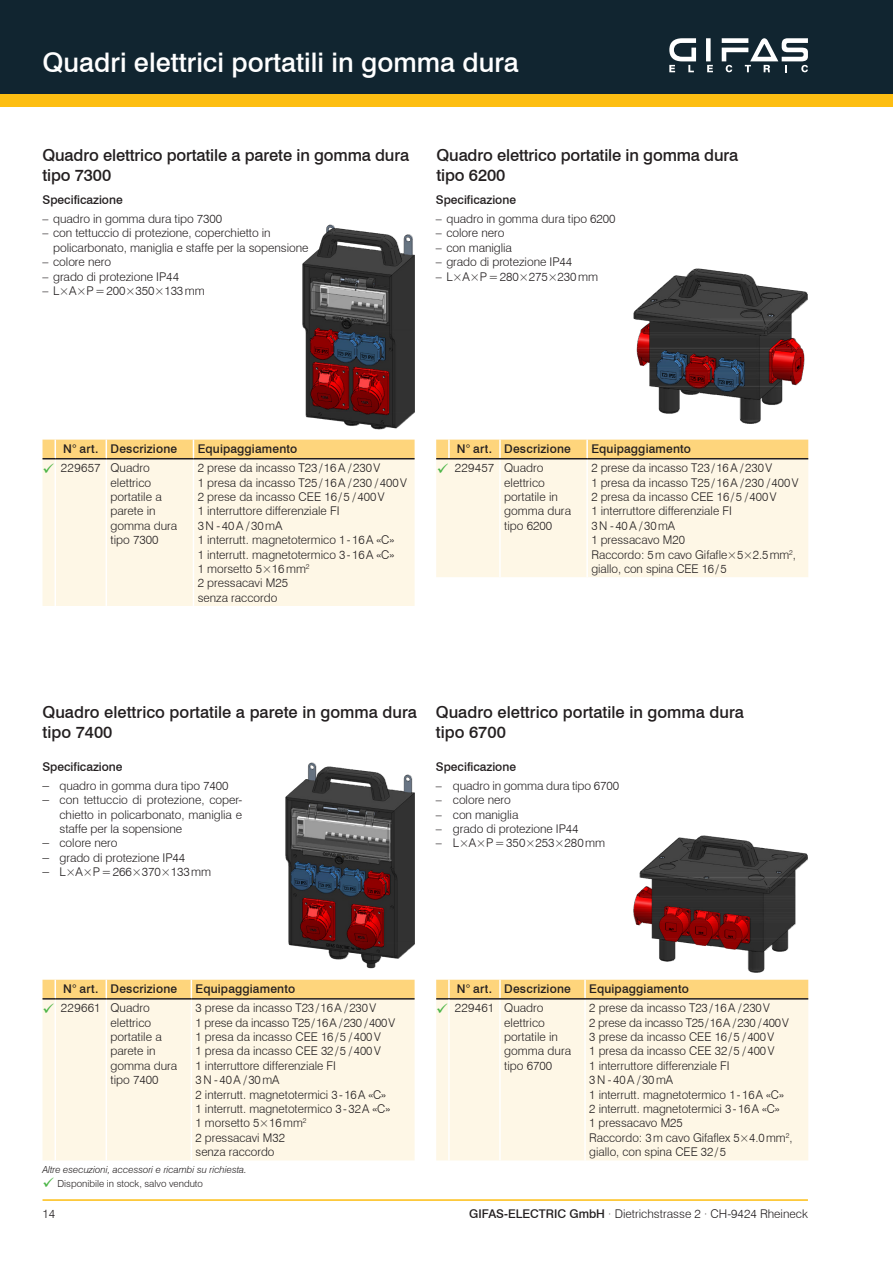
<style>
.page{position:relative;width:893px;height:1263px;background:#fff}
.page>*{position:absolute;margin:0;border:0;box-sizing:border-box;transform-origin:0 0}
.t1{font:500 27px "Swiss 721 BT";color:#fff}
.t2{font:500 16.5px/19.8px "Swiss 721 BT";letter-spacing:-.005em;color:#231f20}
.t3{font:300 12px/14.4px "Swiss 721 BT";color:#231f20}
.t4{font:500 12px "Swiss 721 BT";letter-spacing:.01em;color:#231f20}
.t5{font:italic 300 9.75px "Swiss 721 BT";color:#231f20}
.t6{font:300 9.75px "Swiss 721 BT";color:#231f20}
.s1{color:#4bb547}
.s2{font-size:13.5px}
.s3{font-weight:500}
</style>
<div class="page">
<div style="left:0;top:89px;width:893px;height:17px;background:#fdbe12"></div>
<div style="left:0;top:0;width:893px;height:94px;background:#112530"></div>
<hr style="left:43px;top:1199px;width:765px;height:2px;background:#fdbe12">
<div style="left:706px;top:38px;width:5px;height:23px;background:#fff"></div>
<svg style="left:669px;top:38px;width:27px;height:34px"></svg>
<svg style="left:707px;top:65px;width:6px;height:7px"></svg>
<svg style="left:722px;top:38px;width:86px;height:34px"></svg>
<img style="left:633px;top:268px;width:175px;height:156px">
<img style="left:633px;top:836px;width:175px;height:137px">
<img style="left:302px;top:224px;width:113px;height:206px">
<img style="left:286px;top:762px;width:129px;height:207px">
<div style="left:43px;top:459px;width:372px;height:147px;background:#fef7e6"></div>
<hr style="left:106px;top:459px;width:1px;height:147px;background:#fff">
<hr style="left:193px;top:459px;width:1px;height:147px;background:#fff">
<hr style="left:55px;top:459px;width:1px;height:147px;background:#fff">
<div style="left:43px;top:440px;width:372px;height:19px;background:#fed57c"></div>
<hr style="left:55px;top:458px;width:51px;height:1px;background:#231f20">
<hr style="left:106px;top:458px;width:87px;height:1px;background:#231f20">
<hr style="left:193px;top:458px;width:222px;height:1px;background:#231f20">
<svg style="left:436px;top:440px;width:372px;height:137px;background:#fdf1d7"></svg>
<hr style="left:449px;top:458px;width:51px;height:1px;background:#231f20">
<hr style="left:500px;top:458px;width:87px;height:1px;background:#231f20">
<hr style="left:587px;top:458px;width:221px;height:1px;background:#231f20">
<div style="left:43px;top:999px;width:372px;height:161px;background:#fef7e6"></div>
<hr style="left:106px;top:999px;width:1px;height:161px;background:#fff">
<hr style="left:191px;top:999px;width:1px;height:161px;background:#fff">
<hr style="left:55px;top:999px;width:1px;height:161px;background:#fff">
<div style="left:43px;top:980px;width:372px;height:19px;background:#fed57c"></div>
<hr style="left:55px;top:998px;width:51px;height:1px;background:#231f20">
<hr style="left:106px;top:998px;width:85px;height:1px;background:#231f20">
<hr style="left:191px;top:998px;width:224px;height:1px;background:#231f20">
<div style="left:436px;top:999px;width:372px;height:161px;background:#fef7e6"></div>
<hr style="left:499px;top:999px;width:2px;height:161px;background:#fff">
<hr style="left:584px;top:999px;width:2px;height:161px;background:#fff">
<div style="left:436px;top:980px;width:372px;height:19px;background:#fed57c"></div>
<hr style="left:449px;top:998px;width:51px;height:1px;background:#231f20">
<hr style="left:500px;top:998px;width:85px;height:1px;background:#231f20">
<hr style="left:585px;top:998px;width:223px;height:1px;background:#231f20">
<hr style="left:448px;top:999px;width:2px;height:161px;background:#fff">
<h1 class="t1" style="left:43px;top:46px;width:478px">Quadri elettrici portatili in gomma dura</h1>
<h2 class="t2" style="left:43px;top:145px;width:368px">Quadro elettrico portatile a parete in gomma dura tipo 7300</h2>
<p class="t4" style="left:43px;top:193px;width:82px">Specificazione</p>
<p class="t3" style="left:43px;top:211px;width:181px">– quadro in gomma dura tipo 7300</p>
<p class="t3" style="left:53px;top:226px;width:257px;text-indent:-11px">– con tettuccio di protezione, coperchietto in policarbonato, maniglia e staffe per la sopensione</p>
<p class="t3" style="left:43px;top:255px;width:70px">– colore nero</p>
<p class="t3" style="left:42px;top:269px;width:138px">– grado di protezione IP44</p>
<p class="t3" style="left:42px;top:283px;width:164px">– L×A×P=200×350×133mm</p>
<h2 class="t2" style="left:437px;top:145px;width:303px">Quadro elettrico portatile in gomma dura tipo 6200</h2>
<p class="t4" style="left:436px;top:193px;width:82px">Specificazione</p>
<p class="t3" style="left:436px;top:211px;width:181px">– quadro in gomma dura tipo 6200</p>
<p class="t3" style="left:436px;top:226px;width:70px">– colore nero</p>
<p class="t3" style="left:436px;top:240px;width:78px">– con maniglia</p>
<p class="t3" style="left:436px;top:255px;width:138px">– grado di protezione IP44</p>
<p class="t3" style="left:436px;top:269px;width:164px">– L×A×P=280×275×230mm</p>
<p class="t4" style="left:63px;top:441px;width:115px">N° art. Descrizione</p>
<p class="t4" style="left:198px;top:441px;width:101px">Equipaggiamento</p>
<p class="t3" style="left:111px;top:460px;width:68px;text-indent:-68px"><span class="s1">✓</span> 229657 Quadro elettrico portatile a parete in gomma dura tipo 7300</p>
<p class="t3" style="left:198px;top:460px;width:211px">2 prese da incasso T23/16A /230V<br>1 presa da incasso T25/16A /230 /400V<br>2 prese da incasso CEE 16/5 /400V<br>1 interruttore differenziale FI<br>3N-40A/30mA<br>1 interrutt. magnetotermico 1-16A «C»<br>1 interrutt. magnetotermico 3-16A «C»<br>1 morsetto 5×16mm<sup>2<br></sup>2 pressacavi M25<br>senza raccordo</p>
<p class="t4" style="left:457px;top:441px;width:115px">N° art. Descrizione</p>
<p class="t4" style="left:591px;top:441px;width:101px">Equipaggiamento</p>
<p class="t3" style="left:504px;top:460px;width:68px;text-indent:-68px"><span class="s1">✓</span> 229457 Quadro elettrico portatile in gomma dura tipo 6200</p>
<p class="t3" style="left:591px;top:460px;width:209px">2 prese da incasso T23/16A /230V<br>1 presa da incasso T25/16A /230 /400V<br>2 presa da incasso CEE 16/5 /400V<br>1 interruttore differenziale FI<br>3N-40A/30mA<br>1 pressacavo M20<br>Raccordo: 5m cavo Gifafle×5×2.5mm<sup>2</sup>, giallo, con spina CEE 16/5</p>
<h2 class="t2" style="left:43px;top:702px;width:376px">Quadro elettrico portatile a parete in gomma dura tipo 7400</h2>
<p class="t4" style="left:42px;top:760px;width:82px">Specificazione</p>
<p class="t3" style="left:43px;top:778px;width:188px"><span class="s2">–</span> quadro in gomma dura tipo 7400</p>
<p class="t3" style="left:60px;top:793px;width:184px;text-align:justify;text-indent:-17px"><span class="s2">–</span> con tettuccio di protezione, coper&shy;chietto in policarbonato, maniglia e staffe per la sopensione</p>
<p class="t3" style="left:43px;top:836px;width:76px"><span class="s2">–</span> colore nero</p>
<p class="t3" style="left:43px;top:850px;width:144px"><span class="s2">–</span> grado di protezione IP44</p>
<p class="t3" style="left:43px;top:865px;width:170px"><span class="s2">–</span> L×A×P=266×370×133mm</p>
<h2 class="t2" style="left:436px;top:702px;width:310px">Quadro elettrico portatile in gomma dura tipo 6700</h2>
<p class="t4" style="left:436px;top:760px;width:82px">Specificazione</p>
<p class="t3" style="left:436px;top:778px;width:185px">– quadro in gomma dura tipo 6700</p>
<p class="t3" style="left:436px;top:793px;width:76px">– colore nero</p>
<p class="t3" style="left:436px;top:807px;width:84px">– con maniglia</p>
<p class="t3" style="left:436px;top:821px;width:144px">– grado di protezione IP44</p>
<p class="t3" style="left:436px;top:836px;width:171px">– L×A×P=350×253×280mm</p>
<p class="t4" style="left:63px;top:981px;width:115px">N° art. Descrizione</p>
<p class="t4" style="left:196px;top:981px;width:101px">Equipaggiamento</p>
<p class="t3" style="left:111px;top:1001px;width:68px;text-indent:-68px"><span class="s1">✓</span> 229661 Quadro elettrico portatile a parete in gomma dura tipo 7400</p>
<p class="t3" style="left:196px;top:1001px;width:201px">3 prese da incasso T23/16A /230V<br>1 prese da incasso T25/16A /230 /400V<br>1 presa da incasso CEE 16/5 /400V<br>1 presa da incasso CEE 32/5 /400V<br>1 interruttore differenziale FI<br>3N-40A/30mA<br>2 interrutt. magnetotermici 3-16A «C»<br>1 interrutt. magnetotermico 3-32A «C»<br>1 morsetto 5×16mm<sup>2<br></sup>2 pressacavi M32<br>senza raccordo</p>
<p class="t5" style="left:43px;top:1163px;width:206px">Altre esecuzioni, accessori e ricambi su richiesta.</p>
<p class="t6" style="left:43px;top:1177px;width:162px"><span class="s1">✓</span> Disponibile in stock, salvo venduto</p>
<p class="t4" style="left:457px;top:981px;width:115px">N° art. Descrizione</p>
<p class="t4" style="left:589px;top:981px;width:101px">Equipaggiamento</p>
<p class="t3" style="left:504px;top:1001px;width:68px;text-indent:-68px"><span class="s1">✓</span> 229461 Quadro elettrico portatile in gomma dura tipo 6700</p>
<p class="t3" style="left:589px;top:1001px;width:205px">2 prese da incasso T23/16A /230V<br>2 prese da incasso T25/16A /230 /400V<br>3 prese da incasso CEE 16/5 /400V<br>1 presa da incasso CEE 32/5 /400V<br>1 interruttore differenziale FI<br>3N-40A/30mA<br>1 interrutt. magnetotermico 1-16A «C»<br>2 interrutt. magnetotermici 3-16A «C»<br>1 pressacavo M25<br>Raccordo: 3m cavo Gifaflex 5×4.0mm<sup>2</sup>, giallo, con spina CEE 32/5</p>
<p class="t3" style="left:43px;top:1207px;width:14px">14</p>
<p class="t3" style="left:469px;top:1207px;width:340px"><span class="s3">GIFAS-ELECTRIC GmbH</span> · Dietrichstrasse 2 · CH-9424 Rheineck</p>
</div>
